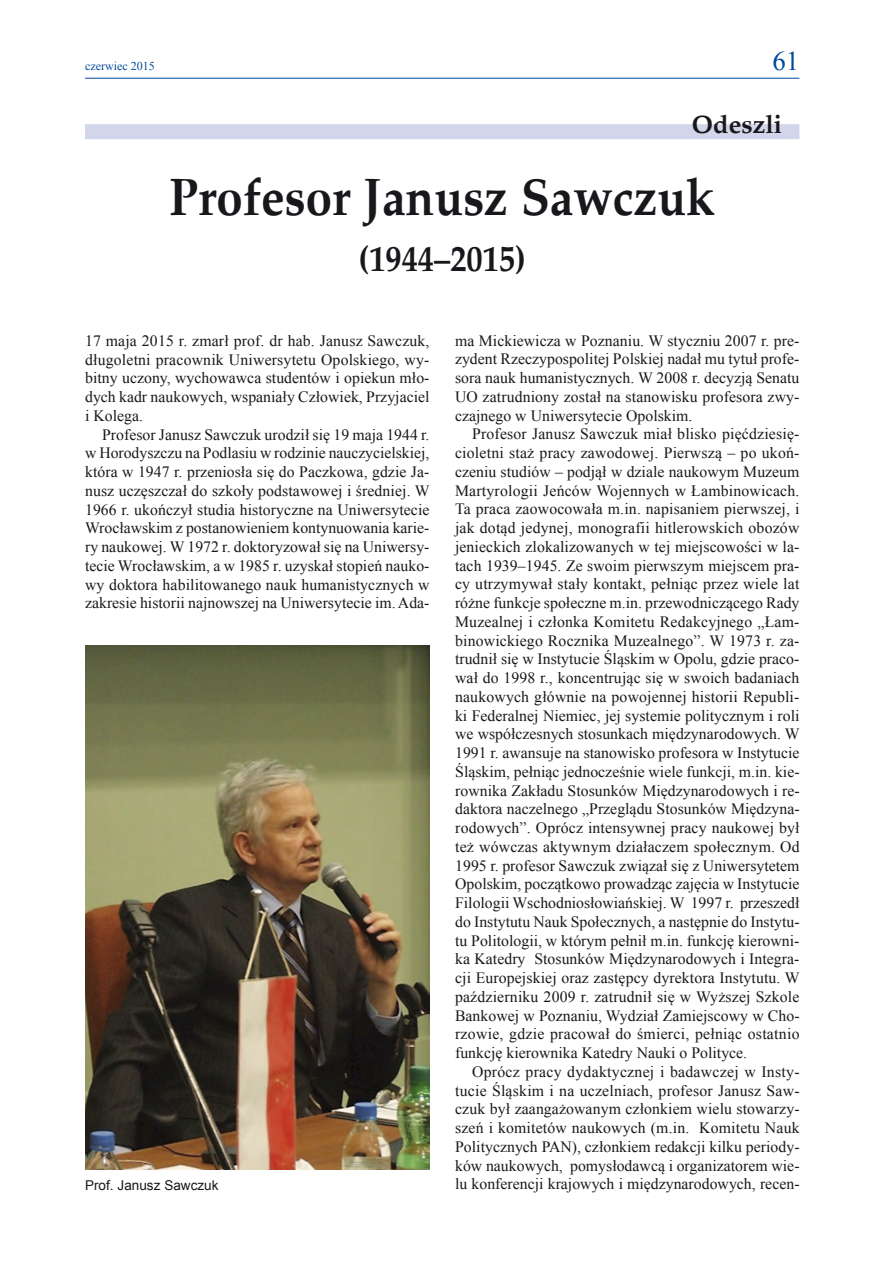
<style>
.page{position:relative;width:893px;height:1263px;background:#fff}
.page>*{position:absolute;margin:0;border:0;box-sizing:border-box;transform-origin:0 0}
.t1{font:700 52.5px "Palm Springs";color:#1a171c;scale:.9 1}
.t2{font:700 36px "Palm Springs";color:#1a171c;scale:.9 1}
.t3{font:27px "Times New Roman";color:#004a99}
.t4{font:700 25.5px "Palm Springs";color:#1a171c}
.t5{font:15.75px/18.8px "Times New Roman";color:#1a171c;text-align:justify}
.t6{font:13.5px "Arial";letter-spacing:.005em;color:#1a171c}
.t7{font:12px "Times New Roman";color:#004a99}
</style>
<div class="page">
<hr style="left:85px;top:78px;width:714px;height:1px;background:#004a99">
<div style="left:85px;top:124px;width:714px;height:15px;background:#d3d6ea"></div>
<img style="left:85px;top:646px;width:344px;height:523px">
<p class="t7" style="left:85px;top:58px;width:71px">czerwiec 2015</p>
<h3 class="t3" style="left:772px;top:43px;width:28px">61</h3>
<h3 class="t4" style="left:692px;top:109px;width:92px">Odeszli</h3>
<h1 class="t1" style="left:169px;top:165px;width:608px">Profesor Janusz Sawczuk</h1>
<h2 class="t2" style="left:359px;top:237px;width:187px">(1944–2015)</h2>
<p class="t5" style="left:85px;top:331px;width:346px">17 maja 2015 r. zmarł prof. dr hab. Janusz Sawczuk, długoletni pracownik Uniwersytetu Opolskiego, wy&shy;bitny uczony, wychowawca studentów i opiekun mło&shy;dych kadr naukowych, wspaniały Człowiek, Przyjaciel i Kolega.</p>
<p class="t5" style="left:85px;top:425px;width:346px;text-indent:17px">Profesor Janusz Sawczuk urodził się 19 maja 1944 r. w Horodyszczu na Podlasiu w rodzinie nauczycielskiej, która w 1947 r. przeniosła się do Paczkowa, gdzie Ja&shy;nusz uczęszczał do szkoły podstawowej i średniej. W 1966 r. ukończył studia historyczne na Uniwersytecie Wrocławskim z postanowieniem kontynuowania karie&shy;ry naukowej. W 1972 r. doktoryzował się na Uniwersy&shy;tecie Wrocławskim, a w 1985 r. uzyskał stopień nauko&shy;wy doktora habilitowanego nauk humanistycznych w zakresie historii najnowszej na Uniwersytecie im. Ada-</p>
<p class="t6" style="left:85px;top:1176px;width:135px">Prof. Janusz Sawczuk</p>
<p class="t5" style="left:455px;top:331px;width:346px">ma Mickiewicza w Poznaniu. W styczniu 2007 r. pre&shy;zydent Rzeczypospolitej Polskiej nadał mu tytuł profe&shy;sora nauk humanistycznych. W 2008 r. decyzją Senatu UO zatrudniony został na stanowisku profesora zwy&shy;czajnego w Uniwersytecie Opolskim.</p>
<p class="t5" style="left:455px;top:425px;width:346px;text-indent:17px">Profesor Janusz Sawczuk miał blisko pięćdziesię&shy;cioletni staż pracy zawodowej. Pierwszą – po ukoń&shy;czeniu studiów – podjął w dziale naukowym Muzeum Martyrologii Jeńców Wojennych w Łambinowicach.<br>Ta praca zaowocowała m.in. napisaniem pierwszej, i jak dotąd jedynej, monografii hitlerowskich obozów jenieckich zlokalizowanych w tej miejscowości w la&shy;tach 1939–1945. Ze swoim pierwszym miejscem pra&shy;cy utrzymywał stały kontakt, pełniąc przez wiele lat różne funkcje społeczne m.in. przewodniczącego Rady Muzealnej i członka Komitetu Redakcyjnego „Łam&shy;binowickiego Rocznika Muzealnego”. W 1973 r. za&shy;trudnił się w Instytucie Śląskim w Opolu, gdzie praco&shy;wał do 1998 r., koncentrując się w swoich badaniach naukowych głównie na powojennej historii Republi&shy;ki Federalnej Niemiec, jej systemie politycznym i roli we współczesnych stosunkach międzynarodowych. W 1991 r. awansuje na stanowisko profesora w Instytucie Śląskim, pełniąc jednocześnie wiele funkcji, m.in. kie&shy;rownika Zakładu Stosunków Międzynarodowych i re&shy;daktora naczelnego „Przeglądu Stosunków Międzyna&shy;rodowych”. Oprócz intensywnej pracy naukowej był też wówczas aktywnym działaczem społecznym. Od 1995 r. profesor Sawczuk związał się z Uniwersytetem Opolskim, początkowo prowadząc zajęcia w Instytucie Filologii Wschodniosłowiańskiej. W 1997 r. przeszedł do Instytutu Nauk Społecznych, a następnie do Instytu&shy;tu Politologii, w którym pełnił m.in. funkcję kierowni&shy;ka Katedry Stosunków Międzynarodowych i Integra&shy;cji Europejskiej oraz zastępcy dyrektora Instytutu. W październiku 2009 r. zatrudnił się w Wyższej Szkole Bankowej w Poznaniu, Wydział Zamiejscowy w Cho&shy;rzowie, gdzie pracował do śmierci, pełniąc ostatnio funkcję kierownika Katedry Nauki o Polityce.</p>
<p class="t5" style="left:455px;top:1062px;width:346px;text-indent:17px">Oprócz pracy dydaktycznej i badawczej w Insty&shy;tucie Śląskim i na uczelniach, profesor Janusz Saw&shy;czuk był zaangażowanym członkiem wielu stowarzy&shy;szeń i komitetów naukowych (m.in. Komitetu Nauk Politycznych PAN), członkiem redakcji kilku periody&shy;ków naukowych, pomysłodawcą i organizatorem wie&shy;lu konferencji krajowych i międzynarodowych, recen-</p>
</div>
